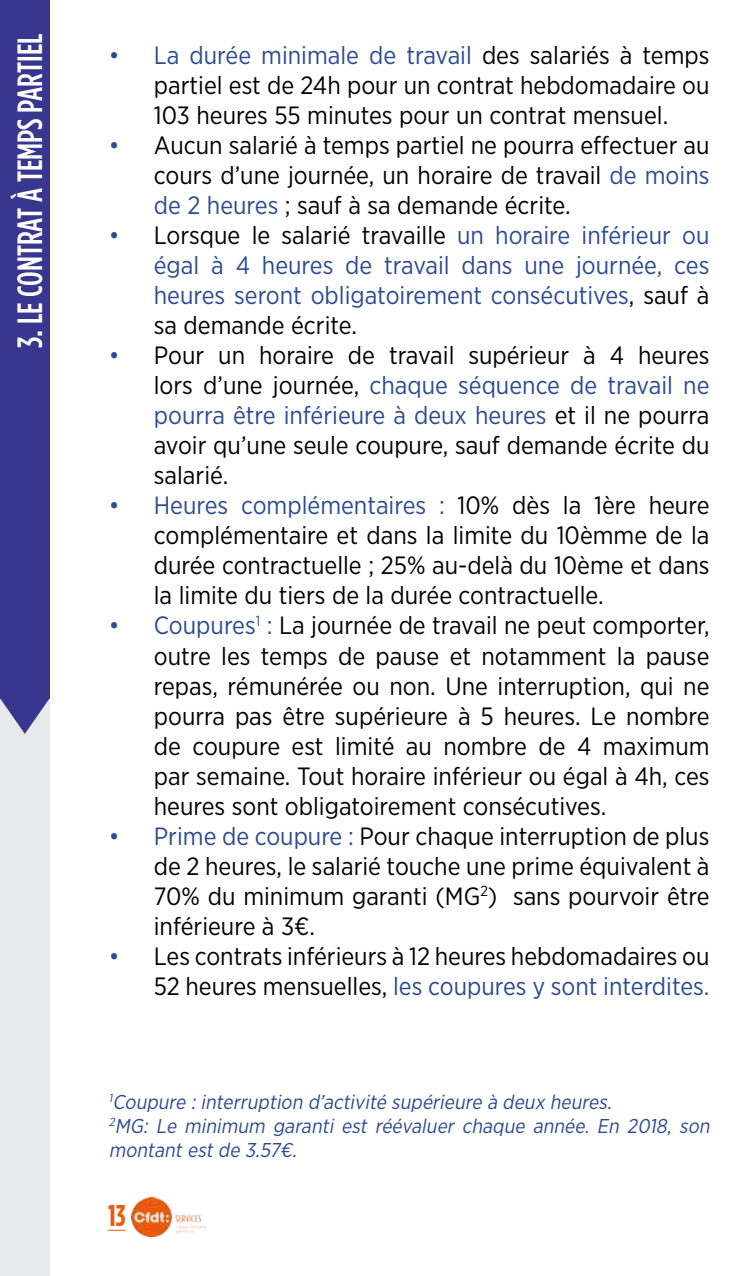
<style>
.page{position:relative;width:745px;height:1276px;background:#fff}
.page>*{position:absolute;margin:0;border:0;box-sizing:border-box;transform-origin:0 0}
.t1{font:500 35px "Gotham Condensed";color:#fff}
.t2{font:700 30px "Gotham Condensed";color:#e95d0f}
.t3{font:25px/30px "Gotham Narrow";color:#000;text-align:justify}
.t4{font:25px/30px "Gotham Narrow";color:#2d4b92;text-align:justify}
.t5{font:italic 20px/24px "Gotham Narrow";color:#2d4b92}
.s1{color:#2d4b92}
.s2{color:#000}
</style>
<div class="page">
<svg style="left:108px;top:1229px;width:18px;height:1px"></svg>
<img style="left:132px;top:1197px;width:73px;height:39px">
<div style="left:0;top:598px;width:50px;height:678px;background:#e8e9ea"></div>
<div style="left:0;top:0;width:50px;height:698px;background:#39368f"></div>
<svg style="left:0;top:698px;width:50px;height:36px"></svg>
<h1 class="t1" style="left:11px;top:348px;width:316px;rotate:-90deg">3. LE CONTRAT À TEMPS PARTIEL</h1>
<p class="t3" style="left:154px;top:40px;width:557px;text-indent:-45px"><span class="s1">• La durée minimale de travail</span> des salariés à temps partiel est de 24h pour un contrat hebdomadaire ou 103 heures 55 minutes pour un contrat mensuel.</p>
<p class="t3" style="left:154px;top:130px;width:557px;text-indent:-45px"><span class="s1">•</span> Aucun salarié à temps partiel ne pourra effectuer au cours d’une journée, un horaire de travail <span class="s1">de moins de 2 heures</span> ; sauf à sa demande écrite.</p>
<p class="t4" style="left:154px;top:220px;width:557px;text-indent:-45px">• <span class="s2">Lorsque le salarié travaille</span> un horaire inférieur ou égal à 4 heures de travail dans une journée, ces heures seront obligatoirement consécutives<span class="s2">, sauf à sa demande écrite.</span></p>
<p class="t3" style="left:154px;top:340px;width:557px;text-indent:-45px"><span class="s1">•</span> Pour un horaire de travail supérieur à 4 heures lors d’une journée, <span class="s1">chaque séquence de travail ne pourra être inférieure à deux heures</span> et il ne pourra avoir qu’une seule coupure, sauf demande écrite du salarié.</p>
<p class="t3" style="left:154px;top:490px;width:557px;text-indent:-45px"><span class="s1">• Heures complémentaires :</span> 10% dès la 1ère heure complémentaire et dans la limite du 10èmme de la durée contractuelle ; 25% au-delà du 10ème et dans la limite du tiers de la durée contractuelle.</p>
<p class="t3" style="left:154px;top:610px;width:557px;text-indent:-45px"><span class="s1">• Coupures</span><sup>1</sup> <span class="s1">:</span> La journée de travail ne peut comporter, outre les temps de pause et notamment la pause repas, rémunérée ou non. Une interruption, qui ne pourra pas être supérieure à 5 heures. Le nombre de coupure est limité au nombre de 4 maximum par semaine. Tout horaire inférieur ou égal à 4h, ces heures sont obligatoirement consécutives.</p>
<p class="t3" style="left:154px;top:820px;width:557px;text-indent:-45px"><span class="s1">• Prime de coupure :</span> Pour chaque interruption de plus de 2 heures, le salarié touche une prime équivalent à 70% du minimum garanti (MG<sup>2</sup>) sans pourvoir être inférieure à 3€.</p>
<p class="t3" style="left:109px;top:940px;width:602px;text-align:right"><span class="s1">•</span> Les contrats inférieurs à 12 heures hebdomadaires ou<br>52 heures mensuelles, <span class="s1">les coupures y sont interdites.</span></p>
<p class="t5" style="left:109px;top:1089px;width:606px"><sup>1</sup>Coupure :interruption d’activité supérieure à deux heures.<br><sup>2</sup>MG: Le minimum garanti est réévaluer chaque année. En 2018, son montantestde 3.57€.</p>
<p class="t2" style="left:108px;top:1198px;width:19px">13</p>
</div>
